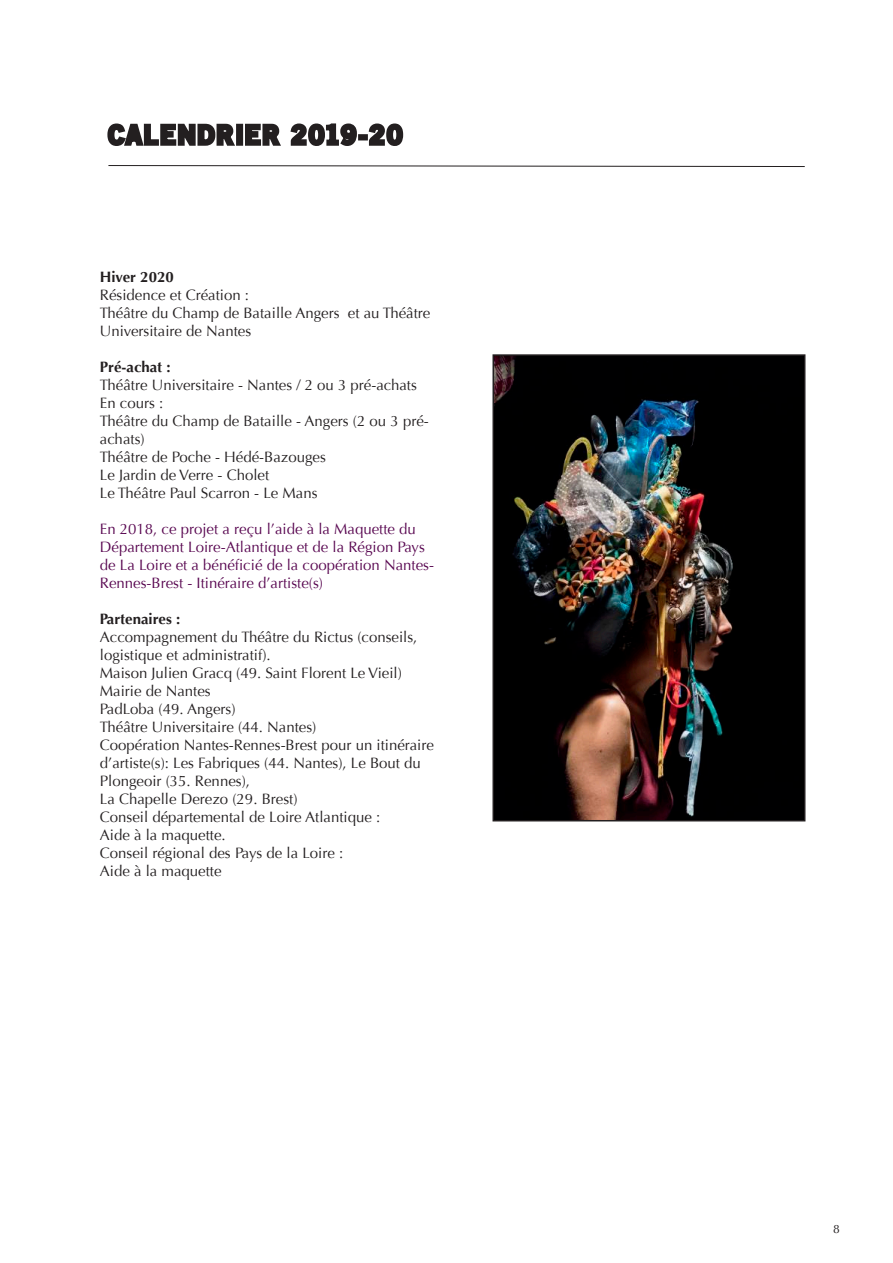
<style>
.page{position:relative;width:893px;height:1263px;background:#fff}
.page>*{position:absolute;margin:0;border:0;box-sizing:border-box;transform-origin:0 0}
.t1{font:900 25.5px "Old Sans";letter-spacing:.08em;color:#231f20}
.t2{font:15px/18px "Optima";color:#231f20}
.t3{font:15px/18px "Optima";color:#580650}
.t4{font:700 15px "Optima";color:#231f20}
.t5{font:12px "Optima";color:#231f20}
</style>
<div class="page">
<svg style="left:107px;top:123px;width:130px;height:23px"></svg>
<div style="left:236px;top:124px;width:7px;height:22px;border:3px solid #231f20"></div>
<svg style="left:243px;top:123px;width:38px;height:23px"></svg>
<svg style="left:290px;top:123px;width:69px;height:23px"></svg>
<div style="left:358px;top:134px;width:10px;height:6px;border:3px solid #231f20"></div>
<svg style="left:367px;top:123px;width:37px;height:23px"></svg>
<svg style="left:108px;top:165px;width:697px;height:2px"></svg>
<img style="left:495px;top:357px;width:307px;height:461px">
<div style="left:492px;top:354px;width:313px;height:467px;border:2px solid #231f20"></div>
<h1 class="t1" style="left:108px;top:119px;width:296px">CALENDRIER 2019-20</h1>
<p class="t4" style="left:100px;top:268px;width:75px">Hiver 2020</p>
<p class="t2" style="left:100px;top:286px;width:332px">Résidence et Création :<br>Théâtre du Champ de Bataille Angers et au Théâtre<br>Universitaire de Nantes</p>
<p class="t4" style="left:100px;top:358px;width:72px">Pré-achat :</p>
<p class="t2" style="left:100px;top:376px;width:330px">Théâtre Universitaire - Nantes / 2 ou 3 pré-achats<br>En cours :<br>Théâtre du Champ de Bataille - Angers (2 ou 3 pré&shy;achats)<br>Théâtre de Poche - Hédé-Bazouges<br>Le Jardin de Verre - Cholet<br>Le Théâtre Paul Scarron - Le Mans</p>
<p class="t3" style="left:100px;top:520px;width:336px">En 2018, ce projet a reçu l’aide à la Maquette du Département Loire-Atlantique et de la Région Pays de La Loire et a bénéficié de la coopération Nantes-Rennes-Brest - Itinéraire d’artiste(s)</p>
<p class="t4" style="left:100px;top:610px;width:82px">Partenaires :</p>
<p class="t2" style="left:100px;top:628px;width:335px">Accompagnement du Théâtre du Rictus (conseils, logistique et administratif).<br>Maison Julien Gracq (49. Saint Florent Le Vieil)<br>Mairie de Nantes<br>PadLoba (49. Angers)<br>Théâtre Universitaire (44. Nantes)<br>Coopération Nantes-Rennes-Brest pour un itinéraire d’artiste(s): Les Fabriques (44. Nantes), Le Bout du Plongeoir (35. Rennes),<br>La Chapelle Derezo (29. Brest)<br>Conseil départemental de Loire Atlantique :<br>Aide à la maquette.<br>Conseil régional des Pays de la Loire :<br>Aide à la maquette</p>
<p class="t5" style="left:833px;top:1222px;width:8px">8</p>
</div>
